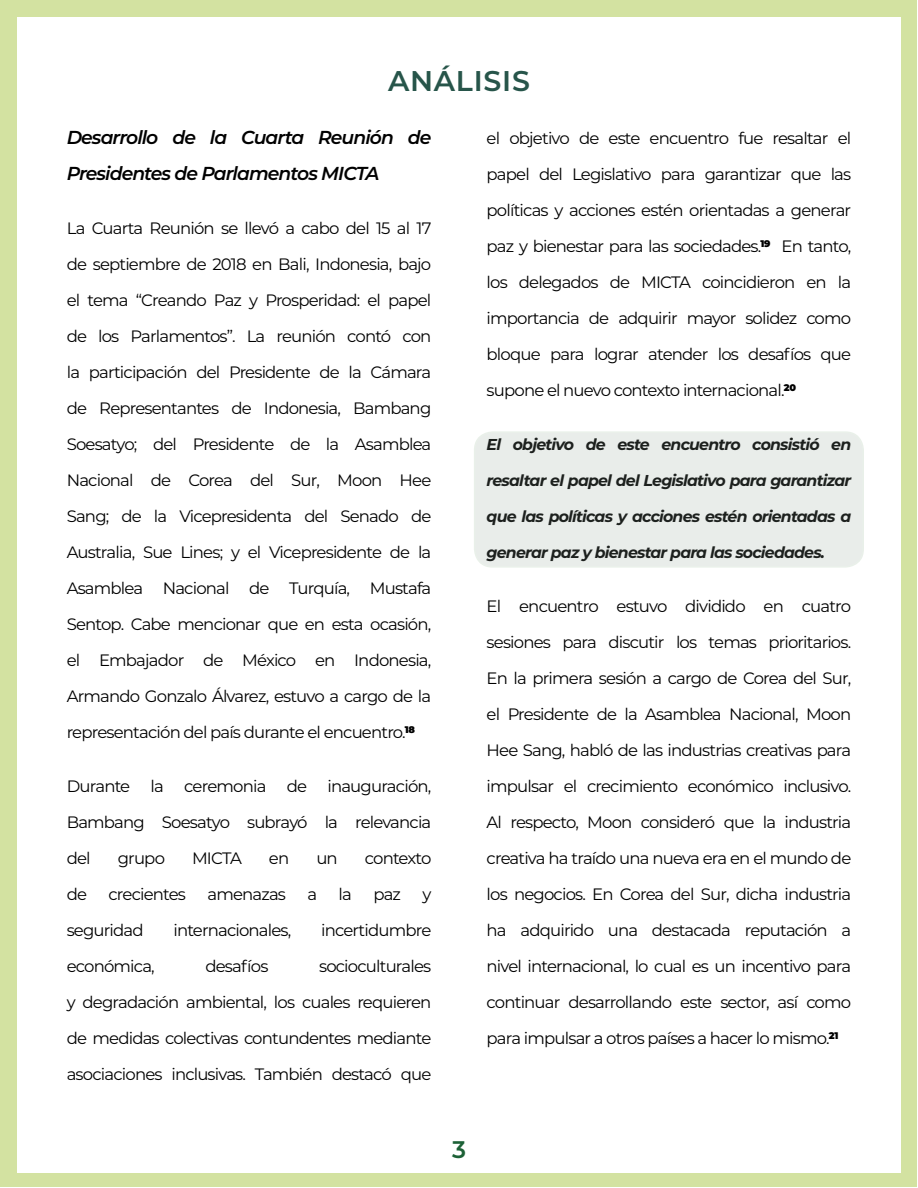
<style>
.page{position:relative;width:918px;height:1188px;background:#fff}
.page>*{position:absolute;margin:0;border:0;box-sizing:border-box;transform-origin:0 0}
.Titulo_Seccion{font:600 28.5px "Montserrat";letter-spacing:.025em;color:#27554a}
.t1{font:600 24px "Montserrat";color:#1c6136}
.Subtitulo_CEIGB{font:italic 600 18.75px/36px "Montserrat";letter-spacing:-.05em;color:#000}
.Texto_CEIGB{font:16.5px/36px "Montserrat";letter-spacing:-.05em;color:#000;text-align:justify}
.Resalte_CEIGB{font:italic 700 15.75px "Montserrat";letter-spacing:-.05em;color:#000}
</style>
<div class="page">
<div style="left:1px;top:1px;width:916px;height:1186px;background:#d3e2a1"></div>
<div style="left:17px;top:17px;width:884px;height:1155px;background:#fff"></div>
<div style="left:475px;top:432px;width:388px;height:135px;background:#e9edea;border-radius:18px"></div>
<div style="left:474px;top:431px;width:390px;height:137px;border:2px solid #92b792;border-radius:18px"></div>
<p class="Titulo_Seccion" style="left:388px;top:61px;width:143px">ANÁLISIS</p>
<p class="Subtitulo_CEIGB" style="left:67px;top:119px;width:366px">Desarrollo de la Cuarta Reunión de<br>Presidentes de Parlamentos MICTA</p>
<p class="Texto_CEIGB" style="left:67px;top:210px;width:366px">La Cuarta Reunión se llevó a cabo del 15 al 17 de septiembre de 2018 en Bali, Indonesia, bajo el tema “Creando Paz y Prosperidad: el papel de los Parlamentos”. La reunión contó con la participación del Presidente de la Cámara de Representantes de Indonesia, Bambang Soesatyo; del Presidente de la Asamblea Nacional de Corea del Sur, Moon Hee Sang; de la Vicepresidenta del Senado de Australia, Sue Lines; y el Vicepresidente de la Asamblea Nacional de Turquía, Mustafa Sentop. Cabe mencionar que en esta ocasión, el Embajador de México en Indonesia, Armando Gonzalo Álvarez, estuvo a cargo de la representación del país durante el encuentro.<sup>18</sup></p>
<p class="Texto_CEIGB" style="left:67px;top:768px;width:366px">Durante la ceremonia de inauguración, Bambang Soesatyo subrayó la relevancia del</p>
<p class="Texto_CEIGB" style="left:118px;top:840px;width:49px">grupo</p>
<p class="Texto_CEIGB" style="left:192px;top:840px;width:51px">MICTA</p>
<p class="Texto_CEIGB" style="left:269px;top:840px;width:22px">en</p>
<p class="Texto_CEIGB" style="left:316px;top:840px;width:23px">un</p>
<p class="Texto_CEIGB" style="left:365px;top:840px;width:68px">contexto</p>
<p class="Texto_CEIGB" style="left:67px;top:876px;width:22px">de</p>
<p class="Texto_CEIGB" style="left:109px;top:876px;width:79px">crecientes</p>
<p class="Texto_CEIGB" style="left:207px;top:876px;width:80px">amenazas</p>
<p class="Texto_CEIGB" style="left:307px;top:876px;width:11px">a</p>
<p class="Texto_CEIGB" style="left:339px;top:876px;width:15px">la</p>
<p class="Texto_CEIGB" style="left:373px;top:876px;width:29px">paz</p>
<p class="Texto_CEIGB" style="left:422px;top:876px;width:10px">y</p>
<p class="Texto_CEIGB" style="left:67px;top:912px;width:78px">seguridad</p>
<p class="Texto_CEIGB" style="left:173px;top:912px;width:119px">internacionales,</p>
<p class="Texto_CEIGB" style="left:321px;top:912px;width:112px">incertidumbre</p>
<p class="Texto_CEIGB" style="left:67px;top:948px;width:90px">económica,</p>
<p class="Texto_CEIGB" style="left:205px;top:948px;width:64px">desafíos</p>
<p class="Texto_CEIGB" style="left:67px;top:948px;width:366px;text-indent:252px">socioculturales y degradación ambiental, los cuales requieren de medidas colectivas contundentes mediante asociaciones inclusivas. También destacó que</p>
<p class="Texto_CEIGB" style="left:487px;top:120px;width:366px">el objetivo de este encuentro fue resaltar el papel del Legislativo para garantizar que las políticas y acciones estén orientadas a generar paz y bienestar para las sociedades.<sup>19</sup> En tanto, los delegados de MICTA coincidieron en la importancia de adquirir mayor solidez como bloque para lograr atender los desafíos que supone el nuevo contexto internacional.<sup>20</sup></p>
<p class="Resalte_CEIGB" style="left:487px;top:433px;width:366px">El objetivo de este encuentro consistió en</p>
<p class="Resalte_CEIGB" style="left:487px;top:469px;width:366px">resaltar el papel del Legislativo para garantizar</p>
<p class="Resalte_CEIGB" style="left:487px;top:505px;width:366px">que las políticas y acciones estén orientadas a</p>
<p class="Resalte_CEIGB" style="left:487px;top:541px;width:340px">generar paz y bienestar para las sociedades.</p>
<p class="Texto_CEIGB" style="left:487px;top:588px;width:366px">El encuentro estuvo dividido en cuatro sesiones para discutir los temas prioritarios.<br>En la primera sesión a cargo de Corea del Sur, el Presidente de la Asamblea Nacional, Moon Hee Sang, habló de las industrias creativas para impulsar el crecimiento económico inclusivo.<br>Al respecto, Moon consideró que la industria creativa ha traído una nueva era en el mundo de los negocios. En Corea del Sur, dicha industria ha adquirido una destacada reputación a nivel internacional, lo cual es un incentivo para continuar desarrollando este sector, así como para impulsar a otros países a hacer lo mismo.<sup>21</sup></p>
<h2 class="t1" style="left:452px;top:1133px;width:15px">3</h2>
</div>
